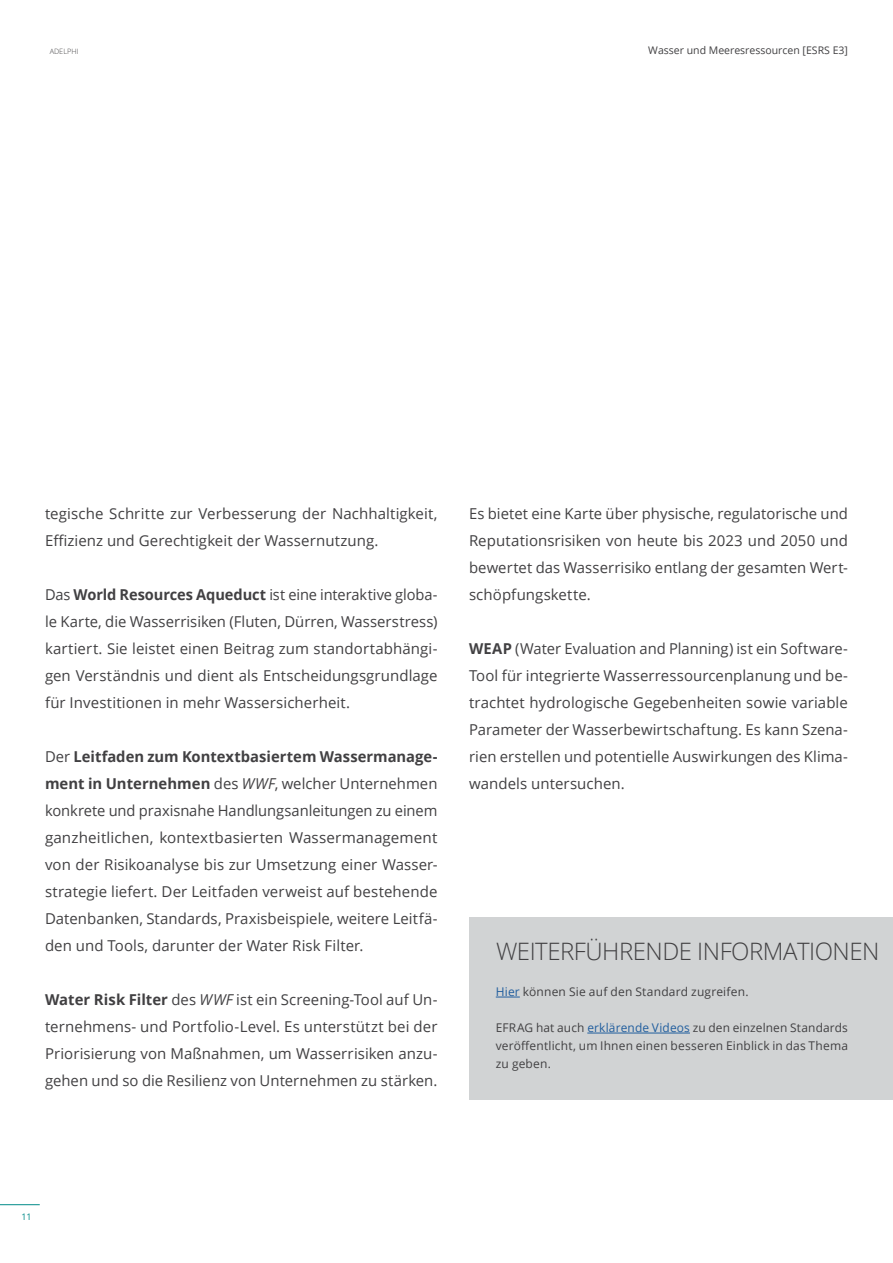
<style>
.page{position:relative;width:893px;height:1263px;background:#fff}
.page>*{position:absolute;margin:0;border:0;box-sizing:border-box;transform-origin:0 0}
.t1{font:300 24px "Open Sans";letter-spacing:-.02em;color:#414042}
.t2{font:15px/27px "Open Sans";letter-spacing:.005em;color:#414042;text-align:justify}
.t3{font:12px/18px "Open Sans";letter-spacing:.015em;color:#414042;text-align:justify}
.t4{font:10.5px "Open Sans";color:#414042}
.t5{font:9px "Open Sans";color:#008b88}
.t6{font:300 7.35px "Open Sans";color:#414042}
.s1{font-weight:700}
.s2{font-style:italic}
.s3{color:#215e9e}
</style>
<div class="page">
<hr style="left:0;top:1204px;width:40px;height:1px;background:#008b88">
<div style="left:469px;top:917px;width:424px;height:183px;background:#d1d3d4"></div>
<svg style="left:496px;top:997px;width:24px;height:1px"></svg>
<hr style="left:587px;top:1033px;width:103px;height:1px;background:#215e9e">
<p class="t6" style="left:50px;top:46px;width:30px">adelphi</p>
<p class="t4" style="left:648px;top:43px;width:201px">Wasser und Meeresressourcen [ESRS E3]</p>
<p class="t2" style="left:45px;top:500px;width:394px">tegische Schritte zur Verbesserung der Nachhaltigkeit,<br>Effizienz und Gerechtigkeit der Wassernutzung.</p>
<p class="t2" style="left:45px;top:581px;width:394px">Das <span class="s1">World Resources Aqueduct</span> ist eine interaktive globa&shy;le Karte, die Wasserrisiken (Fluten, Dürren, Wasserstress) kartiert. Sie leistet einen Beitrag zum standortabhängi&shy;gen Verständnis und dient als Entscheidungsgrundlage für Investitionen in mehr Wassersicherheit.</p>
<p class="t2" style="left:45px;top:743px;width:394px">Der <span class="s1">Leitfaden zum Kontextbasiertem Wassermanage&shy;ment in Unternehmen</span> des <span class="s2">WWF</span>, welcher Unternehmen konkrete und praxisnahe Handlungsanleitungen zu einem ganzheitlichen, kontextbasierten Wassermanagement von der Risikoanalyse bis zur Umsetzung einer Wasser&shy;strategie liefert. Der Leitfaden verweist auf bestehende Datenbanken, Standards, Praxisbeispiele, weitere Leitfä&shy;den und Tools, darunter der Water Risk Filter.</p>
<p class="t2" style="left:45px;top:986px;width:394px"><span class="s1">Water Risk Filter</span> des <span class="s2">WWF</span> ist ein Screening-Tool auf Un&shy;ternehmens- und Portfolio-Level. Es unterstützt bei der Priorisierung von Maßnahmen, um Wasserrisiken anzu&shy;gehen und so die Resilienz von Unternehmen zu stärken.</p>
<p class="t2" style="left:469px;top:500px;width:380px">Es bietet eine Karte über physische, regulatorische und Reputationsrisiken von heute bis 2023 und 2050 und bewertet das Wasserrisiko entlang der gesamten Wert&shy;schöpfungskette.</p>
<p class="t2" style="left:469px;top:635px;width:380px"><span class="s1">WEAP</span> (Water Evaluation and Planning) ist ein Software-Tool für integrierte Wasserressourcenplanung und be&shy;trachtet hydrologische Gegebenheiten sowie variable Parameter der Wasserbewirtschaftung. Es kann Szena&shy;rien erstellen und potentielle Auswirkungen des Klima&shy;wandels untersuchen.</p>
<h1 class="t1" style="left:496px;top:935px;width:385px">WEITERFÜHRENDE INFORMATIONEN</h1>
<p class="t3" style="left:496px;top:982px;width:254px"><span class="s3">Hier</span> können Sie auf den Standard zugreifen.</p>
<p class="t3" style="left:496px;top:1018px;width:354px">EFRAG hat auch <span class="s3">erklärende Videos</span> zu den einzelnen Standards veröffentlicht, um Ihnen einen besseren Einblick in das Thema zu geben.</p>
<p class="t5" style="left:21px;top:1210px;width:12px">11</p>
</div>
